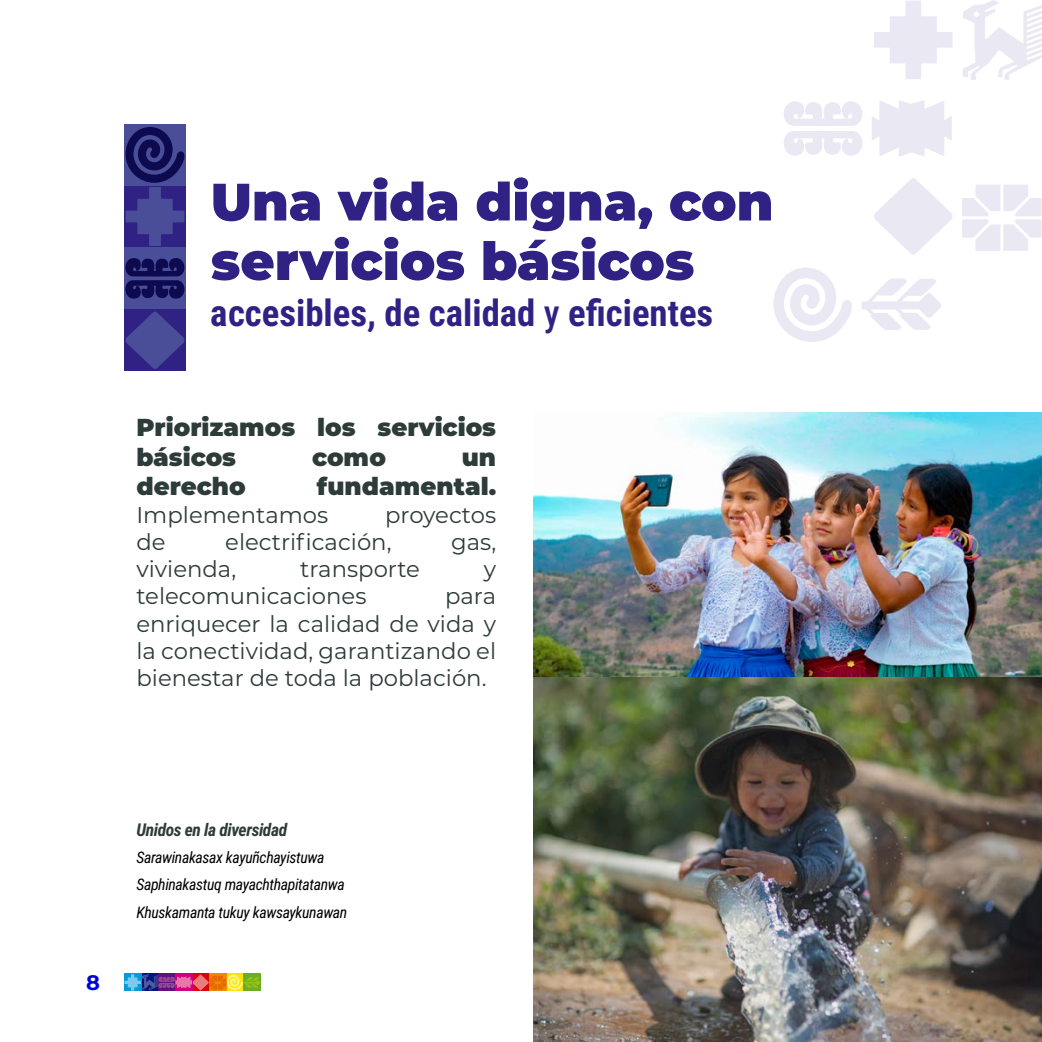
<style>
.page{position:relative;width:1042px;height:1042px;background:#fff}
.page>*{position:absolute;margin:0;border:0;box-sizing:border-box;transform-origin:0 0}
.t1{font:900 52.5px/59.5px "Montserrat";color:#302184}
.t2{font:700 36.75px "Roboto Condensed";color:#302184}
.t3{font:900 24.5px/29.4px "Montserrat";color:#2d3b39}
.t4{font:22.75px/27.3px "Montserrat";color:#2d3b39;text-align:justify}
.t5{font:700 21px "Montserrat";color:#0000d9}
.t6{font:italic 700 17.5px "Roboto Condensed";letter-spacing:-.02em;color:#2d3b39}
.t7{font:italic 15.75px/27.5px "Roboto Condensed";letter-spacing:-.02em;color:#000}
.s1{font-weight:500}
</style>
<div class="page">
<svg style="left:124px;top:186px;width:62px;height:61px"></svg>
<div style="left:124px;top:247px;width:62px;height:62px;background:#4a4e99"></div>
<div style="left:124px;top:124px;width:62px;height:62px;background:#4a4e99"></div>
<div style="left:124px;top:309px;width:62px;height:62px;background:#302184"></div>
<svg style="left:125px;top:258px;width:59px;height:41px"></svg>
<svg style="left:125px;top:311px;width:60px;height:58px"></svg>
<svg style="left:126px;top:127px;width:59px;height:119px"></svg>
<img style="left:533px;top:413px;width:509px;height:629px">
<svg style="left:124px;top:974px;width:136px;height:17px"></svg>
<svg style="left:784px;top:101px;width:78px;height:55px"></svg>
<svg style="left:872px;top:100px;width:80px;height:57px"></svg>
<svg style="left:963px;top:0;width:79px;height:80px"></svg>
<svg style="left:862px;top:278px;width:79px;height:52px"></svg>
<svg style="left:962px;top:185px;width:79px;height:66px"></svg>
<svg style="left:773px;top:267px;width:79px;height:75px"></svg>
<svg style="left:874px;top:178px;width:79px;height:77px"></svg>
<svg style="left:874px;top:1px;width:78px;height:78px"></svg>
<h1 class="t1" style="left:211px;top:169px;width:564px">Una vida digna, con servicios básicos</h1>
<h2 class="t2" style="left:211px;top:287px;width:504px">accesibles, de calidad <span class="s1">y</span> eficientes</h2>
<p class="t3" style="left:136px;top:411px;width:361px">Priorizamos los servicios básicos</p>
<p class="t3" style="left:312px;top:441px;width:75px">como</p>
<p class="t3" style="left:462px;top:441px;width:36px">un</p>
<p class="t3" style="left:136px;top:470px;width:111px">derecho</p>
<p class="t3" style="left:317px;top:470px;width:181px">fundamental.</p>
<p class="t4" style="left:136px;top:500px;width:193px">Implementamos</p>
<p class="t4" style="left:385px;top:500px;width:113px">proyectos</p>
<p class="t4" style="left:136px;top:527px;width:31px">de</p>
<p class="t4" style="left:225px;top:527px;width:168px">electrificación,</p>
<p class="t4" style="left:451px;top:527px;width:46px">gas,</p>
<p class="t4" style="left:136px;top:554px;width:101px">vivienda,</p>
<p class="t4" style="left:300px;top:554px;width:121px">transporte</p>
<p class="t4" style="left:484px;top:554px;width:14px">y</p>
<p class="t4" style="left:136px;top:582px;width:232px">telecomunicaciones</p>
<p class="t4" style="left:136px;top:582px;width:361px;text-indent:309px">para enriquecer la calidad de vida y la conectividad, garantizando el bienestar de toda la población.</p>
<p class="t5" style="left:86px;top:967px;width:15px">8</p>
<p class="t6" style="left:136px;top:817px;width:152px">Unidos en la diversidad</p>
<p class="t7" style="left:136px;top:843px;width:212px">Sarawinakasax kayuñchayistuwa<br>Saphinakastuq mayachthapitatanwa<br>Khuskamanta tukuy kawsaykunawan</p>
</div>
